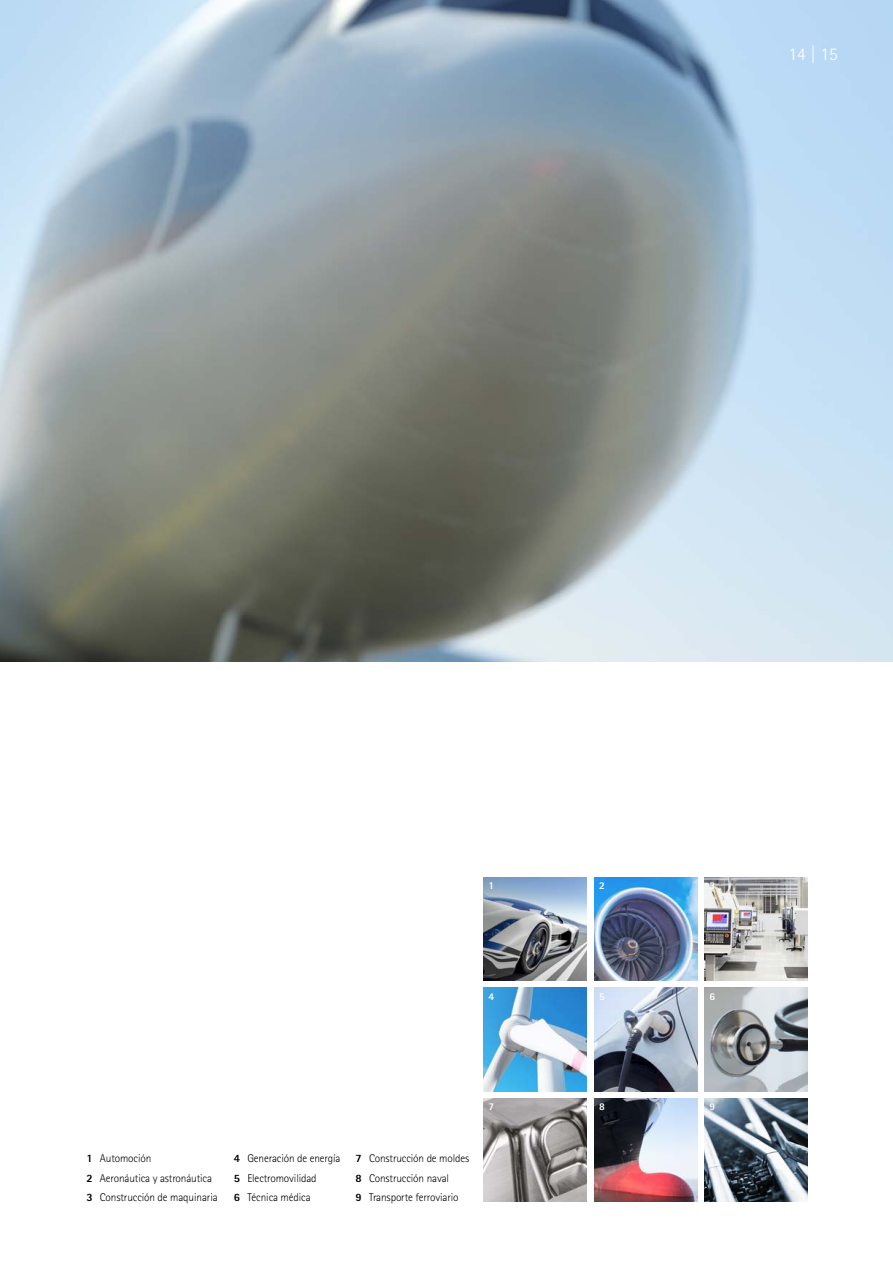
<style>
.page{position:relative;width:893px;height:1263px;background:#fff}
.page>*{position:absolute;margin:0;border:0;box-sizing:border-box;transform-origin:0 0}
.t1{font:300 18px "Rotis Sans Serif W1 G";color:#fff}
.t2{font:300 11.25px/19.5px "Rotis Sans Serif W1 G";letter-spacing:-.01em;color:#000}
.t3{font:800 10.35px "Rotis Sans Serif W1 G";color:#fff}
.s1{font-weight:800}
</style>
<div class="page">
<img style="left:705px;top:988px;width:103px;height:103px">
<img style="left:0;top:0;width:893px;height:662px">
<img style="left:483px;top:1098px;width:104px;height:103px">
<img style="left:594px;top:1098px;width:103px;height:103px">
<img style="left:705px;top:1098px;width:103px;height:103px">
<img style="left:483px;top:988px;width:104px;height:103px">
<img style="left:594px;top:988px;width:103px;height:103px">
<img style="left:483px;top:877px;width:104px;height:103px">
<img style="left:594px;top:877px;width:103px;height:103px">
<img style="left:705px;top:877px;width:103px;height:103px">
<h1 class="t1" style="left:788px;top:43px;width:51px">14 | 15</h1>
<p class="t3" style="left:488px;top:879px;width:7px">1</p>
<p class="t3" style="left:599px;top:879px;width:7px">2</p>
<p class="t3" style="left:709px;top:879px;width:7px">3</p>
<p class="t3" style="left:488px;top:990px;width:7px">4</p>
<p class="t3" style="left:599px;top:990px;width:7px">5</p>
<p class="t3" style="left:709px;top:990px;width:7px">6</p>
<p class="t2" style="left:86px;top:1149px;width:133px"><span class="s1">1</span> Automoción<br><span class="s1">2</span> Aeronáutica y astronáutica<br><span class="s1">3</span> Construcción de maquinaria</p>
<p class="t2" style="left:234px;top:1149px;width:108px"><span class="s1">4</span> Generación de energía<br><span class="s1">5</span> Electromovilidad<br><span class="s1">6</span> Técnica médica</p>
<p class="t2" style="left:355px;top:1149px;width:115px"><span class="s1">7</span> Construcción de moldes<br><span class="s1">8</span> Construcción naval<br><span class="s1">9</span> Transporte ferroviario</p>
<p class="t3" style="left:488px;top:1100px;width:7px">7</p>
<p class="t3" style="left:599px;top:1100px;width:7px">8</p>
<p class="t3" style="left:709px;top:1100px;width:7px">9</p>
</div>
